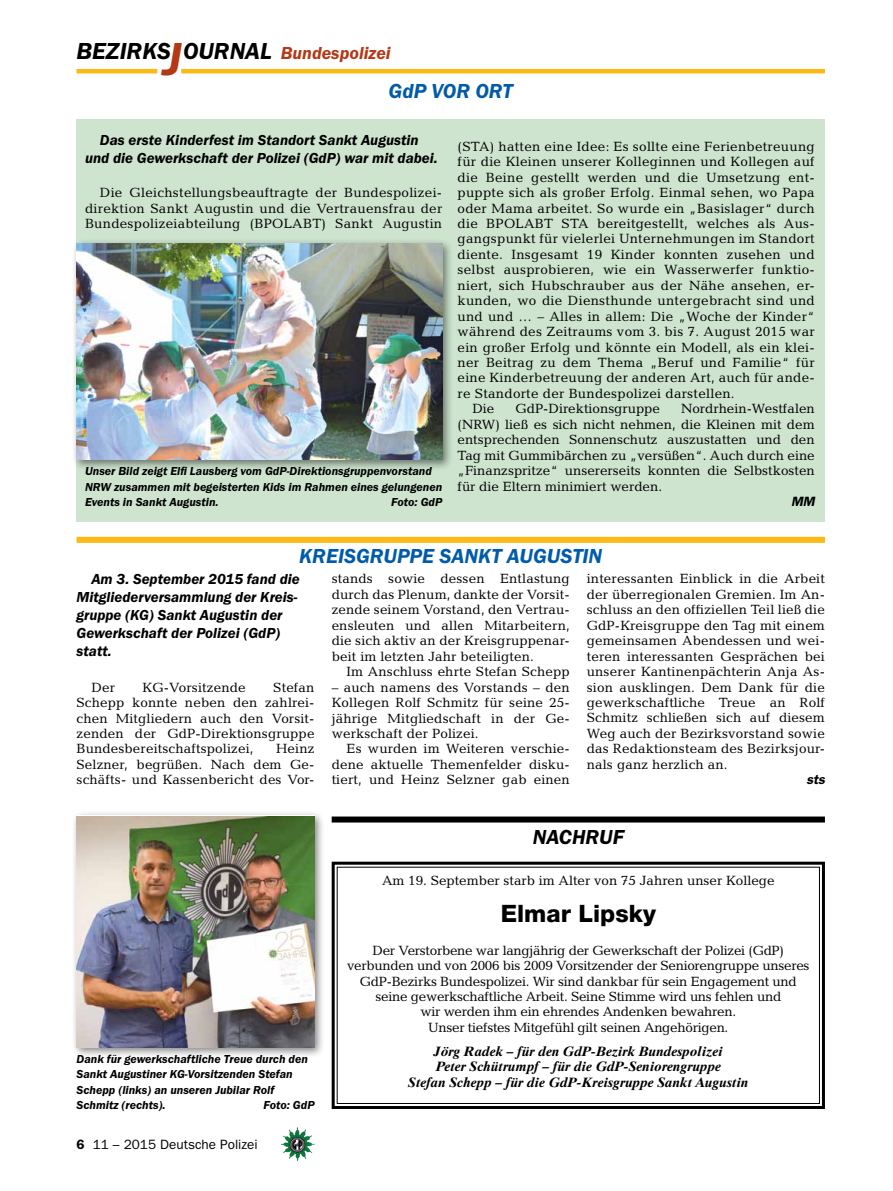
<style>
.page{position:relative;width:893px;height:1191px;background:#fff}
.page>*{position:absolute;margin:0;border:0;box-sizing:border-box;transform-origin:0 0}
.t1{font:italic 600 24px "Franklin Gothic Itc T";color:#000}
.t2{font:800 24px "Helvetica Neue";color:#000}
.t3{font:italic 600 21px "Franklin Gothic Itc T";color:#005baa}
.t4{font:italic 600 21px "Franklin Gothic Itc T";color:#000}
.t5{font:italic 600 15px/18px "Franklin Gothic Itc T";color:#000;text-align:center}
.t6{font:13.5px/15.5px "Candida";letter-spacing:.01em;color:#000;text-align:justify}
.t7{font:13.5px/15.5px "Candida";letter-spacing:-.02em;color:#000;text-align:center}
.t8{font:italic 700 13.5px/15.5px "Times Ten";color:#000;text-align:center}
.t9{font:13.5px "Franklin Gothic";color:#000}
.t10{font:italic 600 13.5px "Franklin Gothic";color:#000}
.t11{font:italic 600 12px/15.5px "Franklin Gothic Itc T";color:#000}
.s1{font-size:48px;color:#b33916}
.s2{font-size:18px;color:#b33916}
.s3{font-weight:600}
</style>
<div class="page">
<img style="left:281px;top:1128px;width:16px;height:24px">
<hr style="left:77px;top:69px;width:80px;height:4px;background:#fdb913">
<hr style="left:181px;top:69px;width:644px;height:4px;background:#fdb913">
<div style="left:77px;top:119px;width:748px;height:402px;background:#cee4cf"></div>
<div style="left:71px;top:238px;width:383px;height:233px;background:#000;opacity:.5"></div>
<img style="left:77px;top:243px;width:365px;height:217px">
<svg style="left:331px;top:861px;width:494px;height:248px"></svg>
<div style="left:337px;top:866px;width:483px;height:238px;border:1px solid #000"></div>
<div style="left:71px;top:810px;width:255px;height:248px;background:#000;opacity:.5"></div>
<img style="left:77px;top:816px;width:238px;height:231px">
<div style="left:332px;top:816px;width:493px;height:6px;background:#000"></div>
<div style="left:77px;top:537px;width:748px;height:6px;background:#fdb913"></div>
<h1 class="t1" style="left:77px;top:37px;width:316px">BEZIRKS<span class="s1">J</span>OURNAL <span class="s2">Bundespolizei</span></h1>
<h2 class="t3" style="left:389px;top:79px;width:126px">GdP VOR ORT</h2>
<p class="t5" style="left:85px;top:131px;width:354px">Das erste Kinderfest im Standort Sankt Augustin<br>und die Gewerkschaft der Polizei (GdP) war mit dabei.</p>
<p class="t6" style="left:85px;top:185px;width:359px;text-indent:15px">Die Gleichstellungsbeauftragte der Bundespolizei&shy;direktion Sankt Augustin und die Vertrauensfrau der Bundespolizeiabteilung (BPOLABT) Sankt Augustin</p>
<p class="t11" style="left:85px;top:463px;width:359px">Unser Bild zeigt Elfi Lausberg vom GdP-Direktionsgruppenvorstand<br>NRW zusammen mit begeisterten Kids im Rahmen eines gelungenen<br>Events in Sankt Augustin.</p>
<p class="t11" style="left:391px;top:494px;width:53px">Foto: GdP</p>
<p class="t6" style="left:458px;top:138px;width:359px">(STA) hatten eine Idee: Es sollte eine Ferienbetreuung</p>
<p class="t6" style="left:458px;top:154px;width:359px">für die Kleinen unserer Kolleginnen und Kollegen auf</p>
<p class="t6" style="left:458px;top:169px;width:359px">die Beine gestellt werden und die Umsetzung ent-</p>
<p class="t6" style="left:458px;top:185px;width:359px">puppte sich als großer Erfolg. Einmal sehen, wo Papa</p>
<p class="t6" style="left:458px;top:200px;width:359px">oder Mama arbeitet. So wurde ein „Basislager“ durch</p>
<p class="t6" style="left:458px;top:216px;width:359px">die BPOLABT STA bereitgestellt, welches als Aus-</p>
<p class="t6" style="left:458px;top:231px;width:359px">gangspunkt für vielerlei Unternehmungen im Standort</p>
<p class="t6" style="left:458px;top:246px;width:359px">diente. Insgesamt 19 Kinder konnten zusehen und</p>
<p class="t6" style="left:458px;top:262px;width:359px">selbst ausprobieren, wie ein Wasserwerfer funktio-</p>
<p class="t6" style="left:458px;top:277px;width:359px">niert, sich Hubschrauber aus der Nähe ansehen, er-</p>
<p class="t6" style="left:458px;top:293px;width:359px">kunden, wo die Diensthunde untergebracht sind und</p>
<p class="t6" style="left:458px;top:308px;width:359px">und und … – Alles in allem: Die „Woche der Kinder“</p>
<p class="t6" style="left:458px;top:324px;width:359px">während des Zeitraums vom 3. bis 7. August 2015 war</p>
<p class="t6" style="left:458px;top:339px;width:359px">ein großer Erfolg und könnte ein Modell, als ein klei-</p>
<p class="t6" style="left:458px;top:355px;width:359px">ner Beitrag zu dem Thema „Beruf und Familie“ für</p>
<p class="t6" style="left:458px;top:370px;width:359px">eine Kinderbetreuung der anderen Art, auch für ande-</p>
<p class="t6" style="left:458px;top:385px;width:279px">re Standorte der Bundespolizei darstellen.</p>
<p class="t6" style="left:472px;top:401px;width:24px">Die</p>
<p class="t6" style="left:516px;top:401px;width:146px">GdP-Direktionsgruppe</p>
<p class="t6" style="left:458px;top:401px;width:359px;text-indent:224px">Nordrhein-Westfalen (NRW) ließ es sich nicht nehmen, die Kleinen mit dem entsprechenden Sonnenschutz auszustatten und den Tag mit Gummibärchen zu „versüßen“. Auch durch eine „Finanzspritze“ unsererseits konnten die Selbstkosten für die Eltern minimiert werden.</p>
<p class="t10" style="left:791px;top:493px;width:25px">MM</p>
<h2 class="t3" style="left:299px;top:543px;width:305px">KREISGRUPPE SANKT AUGUSTIN</h2>
<p class="t6" style="left:332px;top:571px;width:240px">stands sowie dessen Entlastung durch das Plenum, dankte der Vorsit&shy;zende seinem Vorstand, den Vertrau&shy;ensleuten und allen Mitarbeitern, die sich aktiv an der Kreisgruppenar&shy;beit im letzten Jahr beteiligten.</p>
<p class="t6" style="left:347px;top:664px;width:225px">Im Anschluss ehrte Stefan Schepp</p>
<p class="t6" style="left:332px;top:679px;width:240px">– auch namens des Vorstands – den Kollegen Rolf Schmitz für seine 25- jährige Mitgliedschaft in der Ge&shy;werkschaft der Polizei.</p>
<p class="t6" style="left:332px;top:741px;width:240px;text-indent:15px">Es wurden im Weiteren verschie&shy;dene aktuelle Themenfelder disku&shy;tiert, und Heinz Selzner gab einen</p>
<p class="t5" style="left:77px;top:570px;width:225px;text-align:left;text-indent:15px">Am 3. September 2015 fand die<br>Mitgliederversammlung der Kreis&shy;gruppe (KG) Sankt Augustin der<br>Gewerkschaft der Polizei (GdP) statt.</p>
<p class="t6" style="left:91px;top:679px;width:25px">Der</p>
<p class="t6" style="left:143px;top:679px;width:105px">KG-Vorsitzende</p>
<p class="t6" style="left:587px;top:571px;width:240px">interessanten Einblick in die Arbeit der überregionalen Gremien. Im An&shy;schluss an den offiziellen Teil ließ die GdP-Kreisgruppe den Tag mit einem gemeinsamen Abendessen und wei&shy;teren interessanten Gesprächen bei unserer Kantinenpächterin Anja As&shy;sion ausklingen. Dem Dank für die gewerkschaftliche Treue an Rolf Schmitz schließen sich auf diesem Weg auch der Bezirksvorstand sowie das Redaktionsteam des Bezirksjour&shy;nals ganz herzlich an.</p>
<p class="t10" style="left:806px;top:771px;width:20px">sts</p>
<p class="t6" style="left:77px;top:679px;width:239px;text-indent:197px">Stefan Schepp konnte neben den zahlrei&shy;chen Mitgliedern auch den Vorsit&shy;zenden der GdP-Direktionsgruppe Bundesbereitschaftspolizei,</p>
<p class="t6" style="left:77px;top:741px;width:239px;text-indent:200px">Heinz Selzner, begrüßen. Nach dem Ge&shy;schäfts- und Kassenbericht des Vor-</p>
<p class="t11" style="left:77px;top:1050px;width:233px">Dank für gewerkschaftliche Treue durch den Sankt Augustiner KG-Vorsitzenden Stefan Schepp (links) an unseren Jubilar Rolf Schmitz (rechts).</p>
<p class="t11" style="left:263px;top:1097px;width:53px">Foto: GdP</p>
<p class="t9" style="left:77px;top:1136px;width:183px"><span class="s3">6</span> 11 – 2015 Deutsche Polizei</p>
<h2 class="t4" style="left:533px;top:824px;width:15px">nachruf</h2>
<p class="t6" style="left:382px;top:873px;width:394px">Am 19. September starb im Alter von 75 Jahren unser Kollege</p>
<h1 class="t2" style="left:501px;top:899px;width:157px">Elmar Lipsky</h1>
<p class="t7" style="left:347px;top:942px;width:464px">Der Verstorbene war langjährig der Gewerkschaft der Polizei (GdP) verbunden und von 2006 bis 2009 Vorsitzender der Seniorengruppe unseres GdP-Bezirks Bundespolizei. Wir sind dankbar für sein Engagement und seine gewerkschaftliche Arbeit. Seine Stimme wird uns fehlen und<br>wir werden ihm ein ehrendes Andenken bewahren.<br>Unser tiefstes Mitgefühl gilt seinen Angehörigen.</p>
<p class="t8" style="left:408px;top:1043px;width:342px">Jörg Radek – für den GdP-Bezirk Bundespolizei<br>Peter Schütrumpf – für die GdP-Seniorengruppe<br>Stefan Schepp – für die GdP-Kreisgruppe Sankt Augustin</p>
</div>
